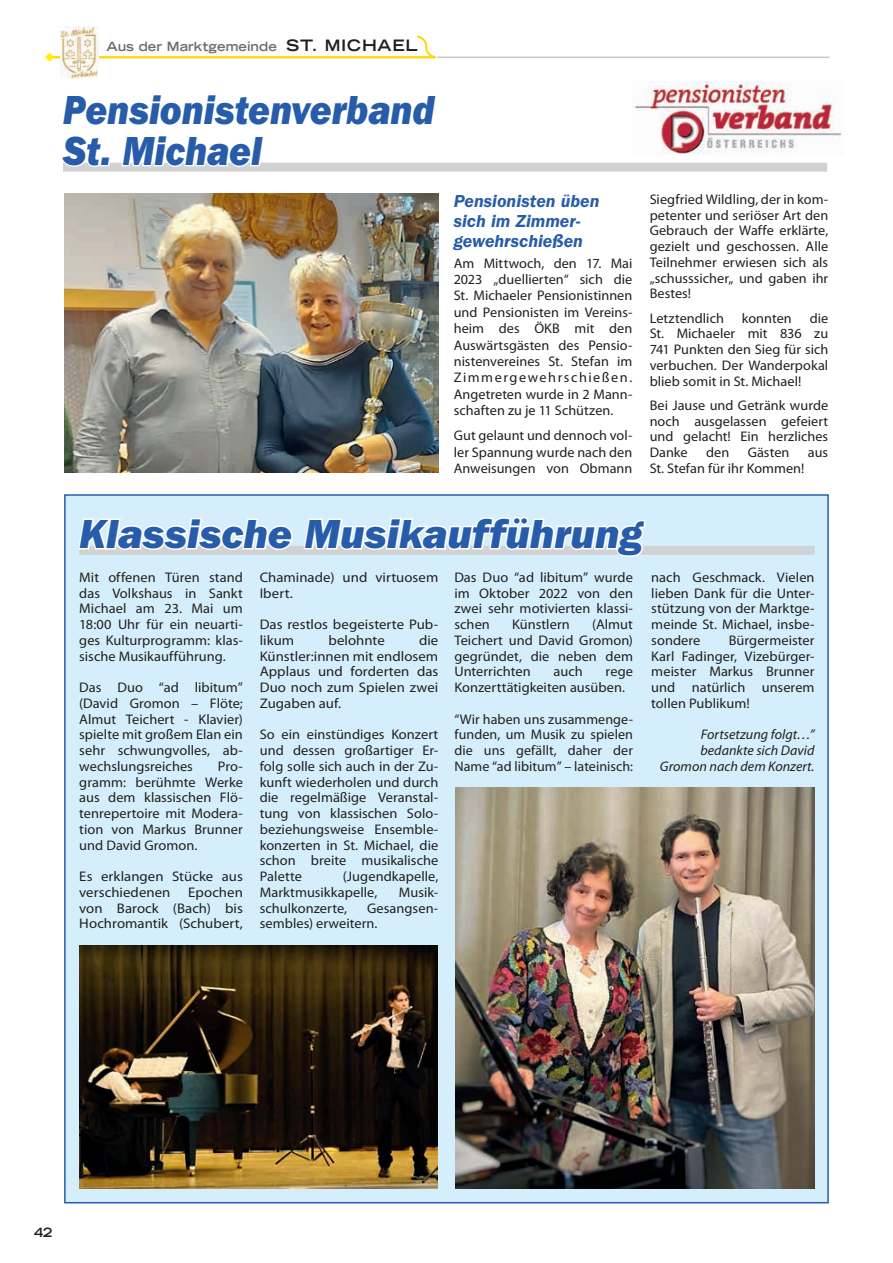
<style>
.page{position:relative;width:893px;height:1263px;background:#fff}
.page>*{position:absolute;margin:0;border:0;box-sizing:border-box;transform-origin:0 0}
.t1{font:italic 800 42px/40.5px "Franklin Gothic LT";letter-spacing:-.005em;color:#275caa;scale:.9 1}
.t2{font:italic 800 42px "Franklin Gothic LT";letter-spacing:-.005em;color:#275caa}
.t3{font:italic 600 18px/20.1px "Franklin Gothic LT";color:#275caa}
.t4{font:13.95px/15.8px "Myriad Pro";letter-spacing:.005em;color:#231f20;text-align:justify}
.t5{font:13.95px/15.8px "Myriad Pro";letter-spacing:.005em;color:#231f20;scale:1.06 1}
.t6{font:italic 13.95px/15.8px "Myriad Pro";color:#231f20;text-align:right}
.t7{font:700 expanded 12.75px "Trade Gothic LT";letter-spacing:.005em;color:#6c6d70}
.t8{font:700 expanded 12.75px "Trade Gothic LT";color:#231f20}
.s1{font-size:15.75px;color:#231f20}
</style>
<div class="page">
<hr style="left:437px;top:57px;width:392px;height:1px;background:#bcbdc0">
<hr style="left:51px;top:56px;width:384px;height:2px;background:#fed702">
<svg style="left:45px;top:53px;width:9px;height:9px"></svg>
<svg style="left:415px;top:35px;width:21px;height:24px"></svg>
<img style="left:60px;top:27px;width:38px;height:51px">
<div style="left:63px;top:163px;width:764px;height:9px;background:#d1d2d4"></div>
<svg style="left:63px;top:162px;width:376px;height:10px"></svg>
<img style="left:632px;top:81px;width:210px;height:73px">
<img style="left:64px;top:193px;width:374px;height:280px">
<div style="left:65px;top:495px;width:763px;height:708px;background:#d4effb"></div>
<img style="left:455px;top:788px;width:360px;height:400px">
<img style="left:79px;top:945px;width:359px;height:243px">
<div style="left:79px;top:546px;width:736px;height:9px;background:#d1d2d4"></div>
<svg style="left:78px;top:518px;width:215px;height:37px"></svg>
<svg style="left:302px;top:494px;width:345px;height:63px"></svg>
<p class="t7" style="left:107px;top:38px;width:313px">Aus der Marktgemeinde <span class="s1">ST. MICHAEL</span></p>
<h1 class="t1" style="left:63px;top:90px;width:415px">Pensionistenverband<br>St. Michael</h1>
<p class="t3" style="left:454px;top:191px;width:147px">Pensionisten üben sich im Zimmer&shy;gewehrschießen</p>
<p class="t4" style="left:454px;top:255px;width:180px;line-height:16.4px">Am Mittwoch, den 17. Mai 2023 „duellierten“ sich die St. Michaeler Pensionistinnen und Pensionisten im Vereins&shy;heim des ÖKB mit den Auswärtsgästen des Pensio&shy;nistenvereines St. Stefan im Zimmergewehrschießen.<br>Angetreten wurde in 2 Mann&shy;schaften zu je 11 Schützen.</p>
<p class="t4" style="left:454px;top:428px;width:180px;line-height:16.4px">Gut gelaunt und dennoch vol&shy;ler Spannung wurde nach den Anweisungen von Obmann</p>
<p class="t4" style="left:650px;top:192px;width:180px">Siegfried Wildling, der in kom&shy;petenter und seriöser Art den Gebrauch der Waffe erklärte, gezielt und geschossen. Alle Teilnehmer erwiesen sich als „schusssicher„ und gaben ihr Bestes!</p>
<p class="t4" style="left:650px;top:310px;width:76px">Letztendlich</p>
<p class="t4" style="left:742px;top:310px;width:51px">konnten</p>
<p class="t4" style="left:650px;top:310px;width:180px;text-indent:160px">die St. Michaeler mit 836 zu 741 Punkten den Sieg für sich verbuchen. Der Wanderpokal blieb somit in St. Michael!</p>
<p class="t4" style="left:650px;top:398px;width:180px">Bei Jause und Getränk wurde noch ausgelassen gefeiert und gelacht! Ein herzliches Danke</p>
<p class="t4" style="left:706px;top:445px;width:25px">den</p>
<p class="t4" style="left:748px;top:445px;width:43px">Gästen</p>
<p class="t4" style="left:808px;top:445px;width:22px">aus</p>
<p class="t4" style="left:650px;top:461px;width:156px">St. Stefan für ihr Kommen!</p>
<h1 class="t2" style="left:79px;top:509px;width:565px">Klassische Musikaufführung</h1>
<p class="t4" style="left:454px;top:570px;width:180px">Das Duo “ad libitum” wurde im Oktober 2022 von den zwei sehr motivierten klassi&shy;schen</p>
<p class="t4" style="left:79px;top:570px;width:165px">Mit offenen Türen stand das Volkshaus in Sankt Michael am 23. Mai um 18:00 Uhr für ein neuarti&shy;ges Kulturprogramm: klas&shy;sische Musikaufführung.</p>
<p class="t4" style="left:79px;top:680px;width:165px">Das Duo “ad libitum” (David Gromon – Flöte; Almut Teichert - Klavier) spielte mit großem Elan ein sehr schwungvolles, ab&shy;wechslungsreiches</p>
<p class="t5" style="left:260px;top:570px;width:170px">Chaminade) und virtuosem<br>Ibert.</p>
<p class="t5" style="left:260px;top:617px;width:170px">Das restlos begeisterte Pub&shy;likum</p>
<p class="t4" style="left:651px;top:570px;width:165px">nach Geschmack. Vielen lieben Dank für die Unter&shy;stützung von der Marktge&shy;meinde St. Michael, insbe&shy;sondere</p>
<p class="t4" style="left:454px;top:617px;width:180px;text-indent:138px">(Almut Teichert und David Gromon) gegründet, die neben dem Unterrichten</p>
<p class="t4" style="left:512px;top:617px;width:59px">Künstlern</p>
<p class="t5" style="left:260px;top:633px;width:170px;text-align:justify;text-indent:159px">die Künstler:innen mit endlosem Applaus und forderten das Duo noch zum Spielen zwei Zugaben auf.</p>
<p class="t4" style="left:260px;top:727px;width:180px">So ein einstündiges Konzert und dessen großartiger Er&shy;folg solle sich auch in der Zu&shy;kunft wiederholen und durch die regelmäßige Veranstal&shy;tung von klassischen Solo&shy;beziehungsweise Ensemble&shy;konzerten in St. Michael, die schon breite musikalische Palette</p>
<p class="t5" style="left:328px;top:633px;width:55px">belohnte</p>
<p class="t4" style="left:651px;top:633px;width:165px;text-indent:77px">Bürgermeister Karl Fadinger, Vizebürger&shy;meister Markus Brunner und natürlich unserem tollen Publikum!</p>
<p class="t6" style="left:660px;top:727px;width:156px">Fortsetzung folgt…” bedankte sich David<br>Gromon nach dem Konzert.</p>
<p class="t4" style="left:553px;top:664px;width:31px">auch</p>
<p class="t4" style="left:454px;top:664px;width:180px;text-indent:151px">rege<br>Konzerttätigkeiten ausüben.</p>
<p class="t4" style="left:454px;top:711px;width:180px">“Wir haben uns zusammenge&shy;funden, um Musik zu spielen die uns gefällt, daher der Name “ad libitum” – lateinisch:</p>
<p class="t4" style="left:79px;top:759px;width:165px;text-indent:139px">Pro&shy;gramm: berühmte Werke aus dem klassischen Flö&shy;tenrepertoire mit Modera&shy;tion von Markus Brunner und David Gromon.</p>
<p class="t5" style="left:79px;top:869px;width:156px">Es erklangen Stücke aus verschiedenen</p>
<p class="t4" style="left:260px;top:869px;width:180px;text-indent:83px">(Jugendkapelle,<br>Marktmusikkapelle,</p>
<p class="t5" style="left:79px;top:885px;width:156px;text-align:justify;text-indent:109px">Epochen von Barock (Bach) bis Hochromantik (Schubert,</p>
<p class="t4" style="left:399px;top:885px;width:41px">Musik-</p>
<p class="t4" style="left:260px;top:900px;width:89px">schulkonzerte,</p>
<p class="t4" style="left:260px;top:900px;width:180px;text-indent:107px">Gesangsen&shy;sembles) erweitern.</p>
<p class="t8" style="left:34px;top:1224px;width:20px">42</p>
</div>
